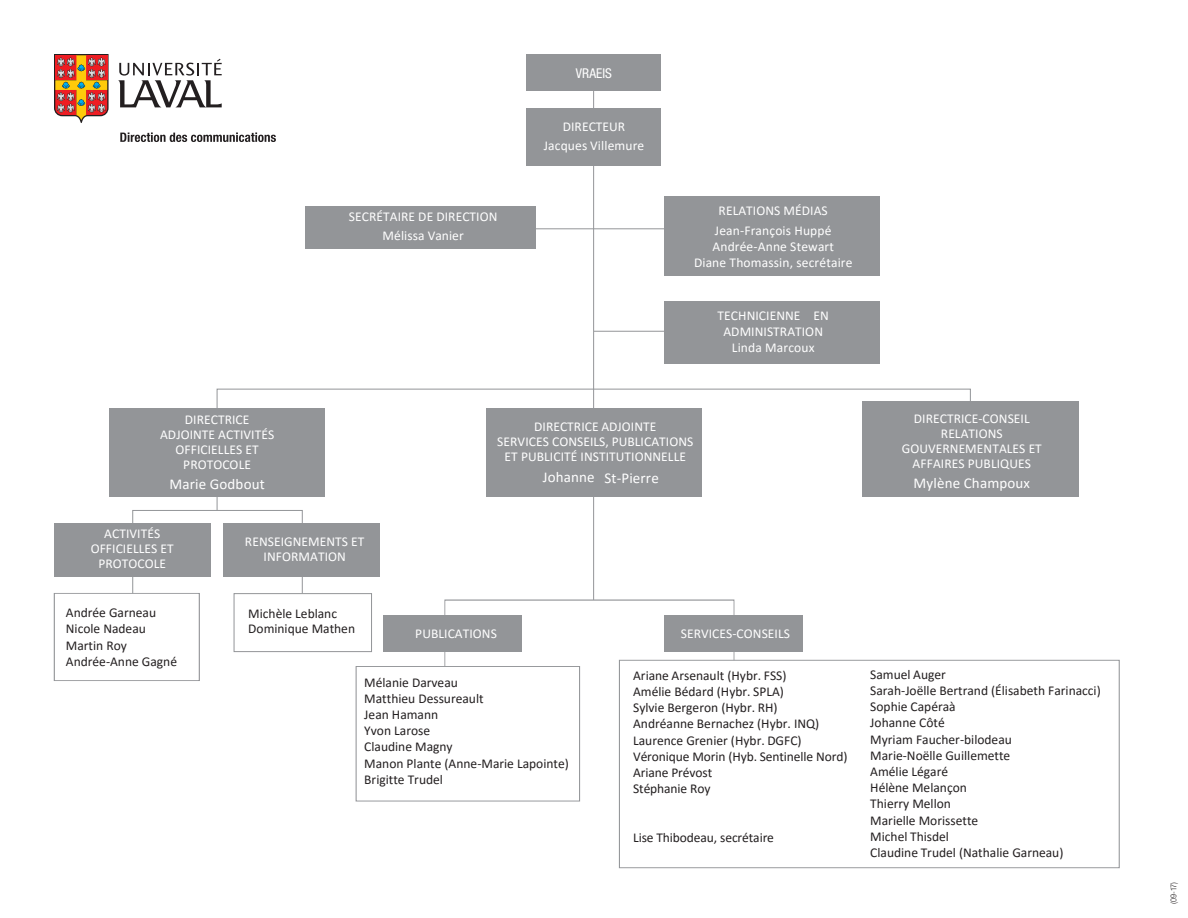
<style>
.page{position:relative;width:1188px;height:918px;background:#fff}
.page>*{position:absolute;margin:0;border:0;box-sizing:border-box;transform-origin:0 0}
.t1{font:15px "Calibri";letter-spacing:.01em;color:#fff}
.t2{font:13.5px/16.2px "Calibri";color:#231f20}
.t3{font:13.5px/15px "Calibri";letter-spacing:.005em;color:#fff;text-align:center}
.t4{font:condensed 13.5px "Helvetica Neue";letter-spacing:.005em;color:#fff}
.t5{font:300 condensed 8.25px "Helvetica Neue";color:#231f20}
</style>
<div class="page">
<div style="left:356px;top:666px;width:224px;height:135px;background:#fff;border:1px solid #939598"></div>
<div style="left:234px;top:593px;width:138px;height:59px;border:1px solid #939598"></div>
<div style="left:54px;top:593px;width:146px;height:88px;border:1px solid #939598"></div>
<div style="left:619px;top:660px;width:501px;height:208px;background:#fff;border:1px solid #939598"></div>
<div style="left:132px;top:510px;width:171px;height:84px;border:1px solid #939598"></div>
<svg style="left:216px;top:388px;width:755px;height:123px"></svg>
<hr style="left:497px;top:228px;width:274px;height:1px;background:#939598">
<hr style="left:594px;top:331px;width:177px;height:1px;background:#939598">
<hr style="left:593px;top:75px;width:1px;height:525px;background:#939598">
<div style="left:526px;top:54px;width:136px;height:37px;background:#939598"></div>
<div style="left:526px;top:108px;width:136px;height:57px;background:#939598"></div>
<div style="left:664px;top:196px;width:216px;height:79px;background:#939598"></div>
<div style="left:664px;top:301px;width:216px;height:63px;background:#939598"></div>
<div style="left:109px;top:408px;width:216px;height:89px;background:#939598"></div>
<div style="left:223px;top:523px;width:157px;height:54px;background:#939598"></div>
<div style="left:664px;top:615px;width:139px;height:37px;background:#939598"></div>
<div style="left:383px;top:615px;width:138px;height:37px;background:#939598"></div>
<div style="left:54px;top:523px;width:157px;height:54px;background:#939598"></div>
<div style="left:486px;top:408px;width:216px;height:89px;background:#939598"></div>
<div style="left:863px;top:402px;width:216px;height:95px;background:#939598"></div>
<svg style="left:118px;top:59px;width:104px;height:48px"></svg>
<svg style="left:54px;top:54px;width:55px;height:69px"></svg>
<svg style="left:120px;top:132px;width:156px;height:10px"></svg>
<div style="left:305px;top:207px;width:231px;height:42px;background:#939598"></div>
<p class="t4" style="left:576px;top:65px;width:38px">VRAEIS</p>
<p class="t3" style="left:160px;top:411px;width:116px">DIRECTRICE<br>ADJOINTE ACTIVITÉS<br>OFFICIELLES ET<br>PROTOCOLE</p>
<p class="t1" style="left:170px;top:474px;width:97px">Marie Godbout</p>
<p class="t3" style="left:349px;top:207px;width:150px;line-height:18.8px">SECRÉTAIRE DE DIRECTION<br>Mélissa Vanier</p>
<p class="t3" style="left:544px;top:117px;width:102px;line-height:18.8px">DIRECTEUR<br>Jacques Villemure</p>
<p class="t3" style="left:715px;top:200px;width:118px;line-height:19.8px;text-align:left">RELATIONS MÉDIAS<br>Jean-François Huppé</p>
<p class="t3" style="left:694px;top:238px;width:160px;line-height:16.2px">Andrée-Anne Stewart<br>Diane Thomassin, secrétaire</p>
<p class="t3" style="left:718px;top:307px;width:113px;line-height:16.2px">TECHNICIENNE EN<br>ADMINISTRATION<br>Linda Marcoux</p>
<p class="t3" style="left:497px;top:419px;width:198px">DIRECTRICE ADJOINTE<br>SERVICES CONSEILS, PUBLICATIONS<br>ET PUBLICITÉ INSTITUTIONNELLE</p>
<p class="t1" style="left:543px;top:468px;width:118px">Johanne St-Pierre</p>
<p class="t3" style="left:91px;top:526px;width:85px">ACTIVITÉS<br>OFFICIELLES ET<br>PROTOCOLE</p>
<p class="t3" style="left:245px;top:534px;width:121px">RENSEIGNEMENTS ET<br>INFORMATION</p>
<p class="t3" style="left:902px;top:410px;width:142px">DIRECTRICE-CONSEIL<br>RELATIONS<br>GOUVERNEMENTALES ET<br>AFFAIRES PUBLIQUES</p>
<p class="t1" style="left:914px;top:473px;width:118px">Mylène Champoux</p>
<p class="t2" style="left:66px;top:604px;width:113px">Andrée Garneau<br>Nicole Nadeau<br>Martin Roy<br>Andrée-Anne Gagné</p>
<p class="t2" style="left:248px;top:605px;width:108px;line-height:15.3px">Michèle Leblanc<br>Dominique Mathen</p>
<p class="t3" style="left:415px;top:626px;width:83px">PUBLICATIONS</p>
<p class="t3" style="left:681px;top:626px;width:111px">SERVICES-CONSEILS</p>
<p class="t2" style="left:364px;top:674px;width:206px">Mélanie Darveau<br>Matthieu Dessureault<br>Jean Hamann<br>Yvon Larose<br>Claudine Magny<br>Manon Plante (Anne-Marie Lapointe)<br>Brigitte Trudel</p>
<p class="t2" style="left:870px;top:666px;width:232px">Samuel Auger<br>Sarah-Joëlle Bertrand (Élisabeth Farinacci)<br>Sophie Capéraà<br>Johanne Côté<br>Myriam Faucher-bilodeau<br>Marie-Noëlle Guillemette<br>Amélie Légaré<br>Hélène Melançon<br>Thierry Mellon<br>Marielle Morissette<br>Michel Thisdel<br>Claudine Trudel (Nathalie Garneau)</p>
<p class="t2" style="left:633px;top:667px;width:216px">Ariane Arsenault (Hybr. FSS)<br>Amélie Bédard (Hybr. SPLA)<br>Sylvie Bergeron (Hybr. RH)<br>Andréanne Bernachez (Hybr. INQ)<br>Laurence Grenier (Hybr. DGFC)<br>Véronique Morin (Hyb. Sentinelle Nord)<br>Ariane Prévost<br>Stéphanie Roy</p>
<p class="t2" style="left:633px;top:829px;width:142px">Lise Thibodeau, secrétaire</p>
<p class="t5" style="left:1169px;top:904px;width:24px;rotate:-90deg">(09-17)</p>
</div>
